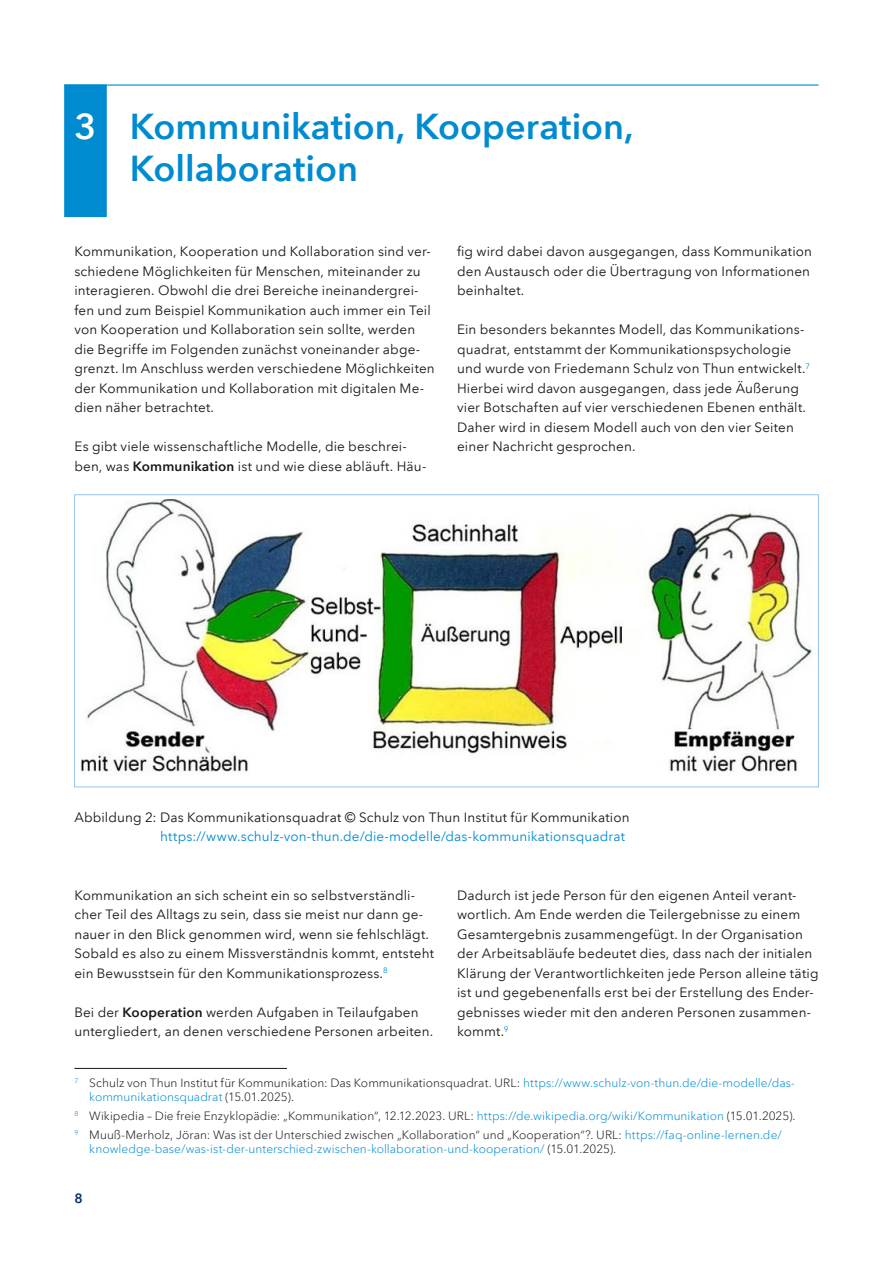
<style>
.page{position:relative;width:893px;height:1263px;background:#fff}
.page>*{position:absolute;margin:0;border:0;box-sizing:border-box;transform-origin:0 0}
.Überschrift_1{font:600 36px/42px "Avenir Next LT Pro";color:#008bd1}
.Fließtext{font:13.5px/19.5px "Avenir Next LT Pro";letter-spacing:.01em;color:#181716}
.Bildunterschrift{font:13.5px/19.5px "Avenir Next LT Pro";letter-spacing:.01em;color:#181716}
.t1{font:600 13.5px "Avenir Next LT Pro";color:#002d62}
.Fußnote_Text{font:300 12px/14.4px "Avenir Next LT Pro";letter-spacing:.005em;color:#181716}
.Fußnote_Text-2{font:300 12px/14.4px "Avenir Next LT Pro";letter-spacing:.005em;color:#008bd1}
.s1{color:#fff}
.s2{font-weight:600}
.s3{color:#008bd1}
.s4{color:#181716}
</style>
<div class="page">
<hr style="left:64px;top:84px;width:755px;height:2px;background:#008bd1">
<div style="left:64px;top:84px;width:43px;height:133px;background:#008bd1;border:1px solid #008bd1"></div>
<hr style="left:74px;top:1068px;width:213px;height:1px;background:#181716">
<img style="left:80px;top:500px;width:732px;height:274px">
<h1 class="Überschrift_1" style="left:130px;top:105px;width:505px;text-indent:-55px"><span class="s1">3</span> Kommunikation, Kooperation,<br>Kollaboration</h1>
<p class="Fließtext" style="left:74px;top:242px;width:362px">Kommunikation, Kooperation und Kollaboration sind ver&shy;schiedene Möglichkeiten für Menschen, miteinander zu interagieren. Obwohl die drei Bereiche ineinandergrei&shy;fen und zum Beispiel Kommunikation auch immer ein Teil von Kooperation und Kollaboration sein sollte, werden die Begriffe im Folgenden zunächst voneinander abge&shy;grenzt. Im Anschluss werden verschiedene Möglichkeiten der Kommunikation und Kollaboration mit digitalen Me&shy;dien näher betrachtet.</p>
<p class="Fließtext" style="left:74px;top:437px;width:353px">Es gibt viele wissenschaftliche Modelle, die beschrei&shy;ben, was <span class="s2">Kommunikation</span> ist und wie diese abläuft. Häu-</p>
<p class="Fließtext" style="left:457px;top:242px;width:356px">fig wird dabei davon ausgegangen, dass Kommunikation den Austausch oder die Übertragung von Informationen beinhaltet.</p>
<p class="Fließtext" style="left:457px;top:320px;width:354px">Ein besonders bekanntes Modell, das Kommunikations&shy;quadrat, entstammt der Kommunikationspsychologie und wurde von Friedemann Schulz von Thun entwickelt.<sup>7<br></sup>Hierbei wird davon ausgegangen, dass jede Äußerung vier Botschaften auf vier verschiedenen Ebenen enthält.<br>Daher wird in diesem Modell auch von den vier Seiten einer Nachricht gesprochen.</p>
<p class="Bildunterschrift" style="left:160px;top:807px;width:471px;text-indent:-86px">Abbildung 2: Das Kommunikationsquadrat © Schulz von Thun Institut für Kommunikation <span class="s3">https://www.schulz-von-thun.de/die-modelle/das-kommunikationsquadrat</span></p>
<p class="Fließtext" style="left:74px;top:885px;width:361px">Kommunikation an sich scheint ein so selbstverständli&shy;cher Teil des Alltags zu sein, dass sie meist nur dann ge&shy;nauer in den Blick genommen wird, wenn sie fehlschlägt.<br>Sobald es also zu einem Missverständnis kommt, entsteht ein Bewusstsein für den Kommunikationsprozess.<sup>8</sup></p>
<p class="Fließtext" style="left:74px;top:1002px;width:360px">Bei der <span class="s2">Kooperation</span> werden Aufgaben in Teilaufgaben untergliedert, an denen verschiedene Personen arbeiten.</p>
<p class="Fließtext" style="left:457px;top:885px;width:363px">Dadurch ist jede Person für den eigenen Anteil verant&shy;wortlich. Am Ende werden die Teilergebnisse zu einem Gesamtergebnis zusammengefügt. In der Organisation der Arbeitsabläufe bedeutet dies, dass nach der initialen Klärung der Verantwortlichkeiten jede Person alleine tätig ist und gegebenenfalls erst bei der Erstellung des Ender&shy;gebnisses wieder mit den anderen Personen zusammen&shy;kommt.<sup>9</sup></p>
<p class="Fußnote_Text" style="left:89px;top:1076px;width:707px;text-indent:-15px"><sup>7</sup> Schulz von Thun Institut für Kommunikation: Das Kommunikationsquadrat. URL: <span class="s3">https://www.schulz-von-thun.de/die-modelle/das&shy;kommunikationsquadrat</span> (15.01.2025).</p>
<p class="Fußnote_Text" style="left:74px;top:1109px;width:723px"><sup>8</sup> Wikipedia – Die freie Enzyklopädie: „Kommunikation“, 12.12.2023. URL: <span class="s3">https://de.wikipedia.org/wiki/Kommunikation</span> (15.01.2025).</p>
<p class="Fußnote_Text-2" style="left:89px;top:1127px;width:694px;text-indent:-15px"><sup>9</sup> <span class="s4">Muuß-Merholz, Jöran: Was ist der Unterschied zwischen „Kollaboration“ und „Kooperation“?. URL:</span> https://faq-online-lernen.de/ knowledge-base/was-ist-der-unterschied-zwischen-kollaboration-und-kooperation/ <span class="s4">(15.01.2025).</span></p>
<p class="t1" style="left:74px;top:1190px;width:10px">8</p>
</div>
